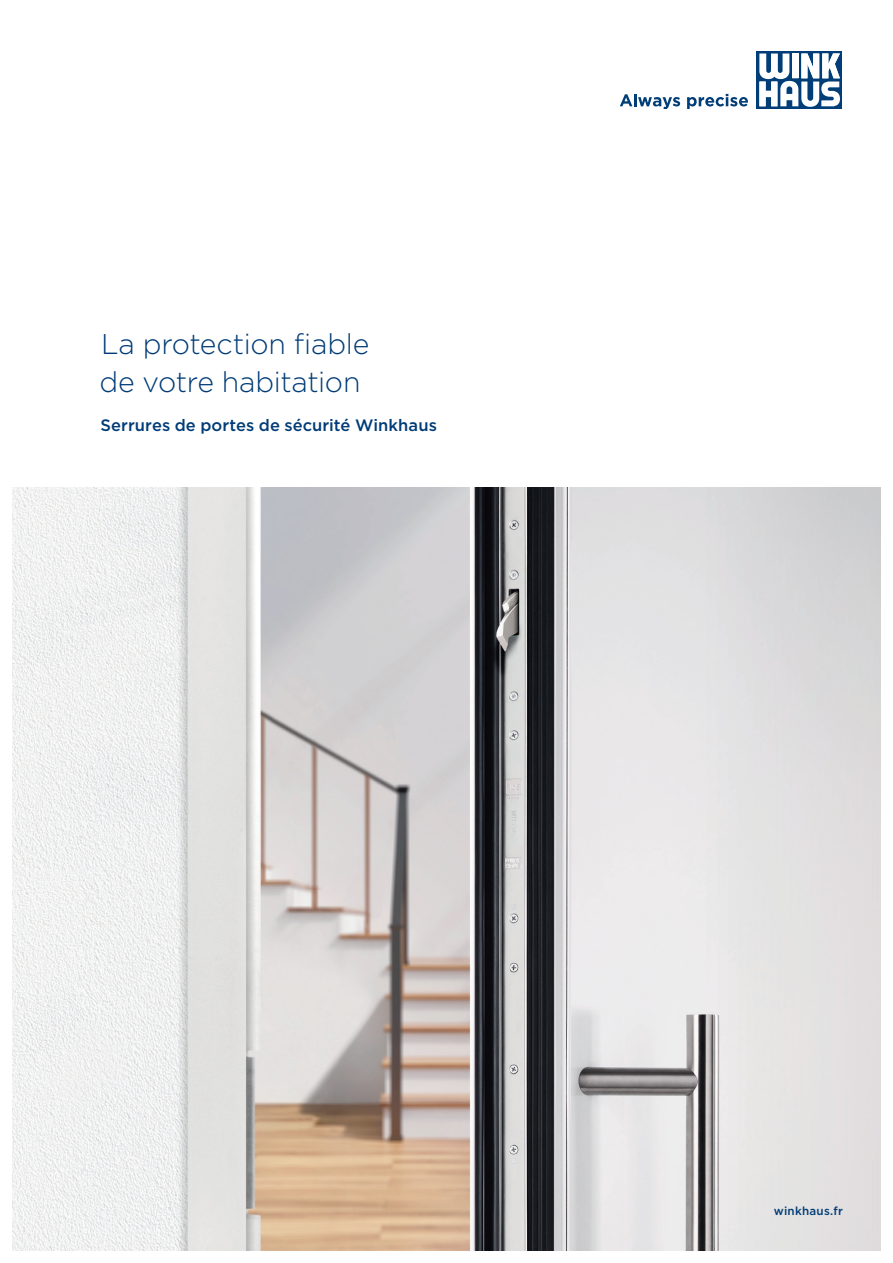
<style>
.page{position:relative;width:893px;height:1263px;background:#fff}
.page>*{position:absolute;margin:0;border:0;box-sizing:border-box;transform-origin:0 0}
.t1{font:300 28.5px/38.2px "Gotham";letter-spacing:-.01em;color:#013c77}
.t2{font:500 16.5px "Gotham";letter-spacing:.005em;color:#013c77}
.t3{font:500 11.7px "Gotham";letter-spacing:.02em;color:#013c77}
</style>
<div class="page">
<img style="left:13px;top:488px;width:867px;height:762px">
<div style="left:757px;top:51px;width:85px;height:58px;background:#013d77"></div>
<svg style="left:620px;top:94px;width:60px;height:15px"></svg>
<svg style="left:687px;top:94px;width:61px;height:15px"></svg>
<svg style="left:759px;top:53px;width:81px;height:54px"></svg>
<p class="t1" style="left:99px;top:324px;width:272px">La protection fiable de votre habitation</p>
<p class="t2" style="left:101px;top:414px;width:338px">Serrures de portes de sécurité Winkhaus</p>
<p class="t3" style="left:774px;top:1203px;width:71px">winkhaus.fr</p>
</div>
